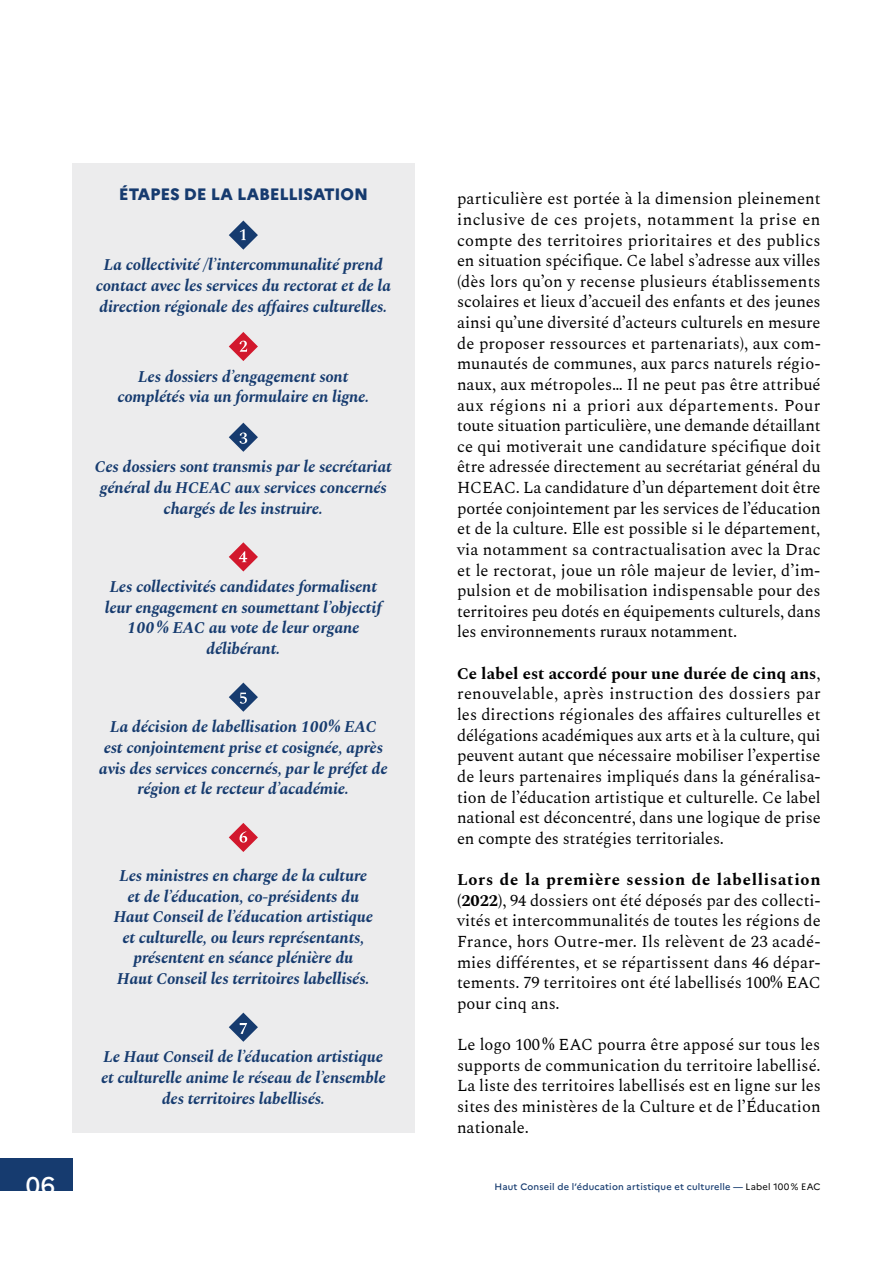
<style>
.page{position:relative;width:893px;height:1263px;background:#fff}
.page>*{position:absolute;margin:0;border:0;box-sizing:border-box;transform-origin:0 0}
.t1{font:500 24px "Marianne";color:#fff}
.t2{font:16.5px/20.7px "Spectral";letter-spacing:-.005em;color:#000;text-align:justify}
.t3{font:italic 700 16.5px/20.7px "Spectral";letter-spacing:-.01em;color:#163b6f;text-align:center}
.t4{font:800 16.5px "Marianne";letter-spacing:-.01em;color:#163b6f}
.t5{font:500 9.3px "Marianne";letter-spacing:.02em;color:#163b6f}
.s1{font-weight:700}
.s2{font-weight:400;color:#000}
</style>
<div class="page">
<div style="left:72px;top:163px;width:342px;height:969px;background:#ececed"></div>
<svg style="left:229px;top:220px;width:29px;height:30px"></svg>
<svg style="left:229px;top:332px;width:29px;height:29px"></svg>
<svg style="left:229px;top:423px;width:29px;height:29px"></svg>
<svg style="left:229px;top:542px;width:29px;height:29px"></svg>
<svg style="left:229px;top:682px;width:29px;height:30px"></svg>
<svg style="left:229px;top:823px;width:29px;height:29px"></svg>
<svg style="left:229px;top:1012px;width:29px;height:30px"></svg>
<div style="left:0;top:1158px;width:72px;height:33px;background:#163b6f"></div>
<p class="t4" style="left:119px;top:184px;width:251px">ÉTAPES DE LA LABELLISATION</p>
<p class="t3" style="left:96px;top:253px;width:297px">La collectivité /l’intercommunalité prend contact avec les services du rectorat et de la direction régionale des affaires culturelles.</p>
<p class="t3" style="left:117px;top:365px;width:253px">Les dossiers d’engagement sont complétés via un formulaire en ligne.</p>
<p class="t3" style="left:95px;top:455px;width:298px">Ces dossiers sont transmis par le secrétariat général du HCEAC aux services concernés chargés de les instruire.</p>
<p class="t3" style="left:105px;top:575px;width:278px">Les collectivités candidates formalisent leur engagement en soumettant l’objectif<br>100 % EAC au vote de leur organe délibérant.</p>
<p class="t3" style="left:99px;top:715px;width:290px">La décision de labellisation 100% EAC est conjointement prise et cosignée, après avis des services concernés, par le préfet de région et le recteur d’académie.</p>
<p class="t3" style="left:114px;top:864px;width:261px">Les ministres en charge de la culture et de l’éducation, co-présidents du Haut Conseil de l’éducation artistique et culturelle, ou leurs représentants, présentent en séance plénière du Haut Conseil les territoires labellisés.</p>
<p class="t3" style="left:101px;top:1045px;width:286px">Le Haut Conseil de l’éducation artistique et culturelle anime le réseau de l’ensemble des territoires labellisés.</p>
<p class="t2" style="left:457px;top:187px;width:365px">particulière est portée à la dimension pleinement inclusive de ces projets, notamment la prise en compte des territoires prioritaires et des publics en situation spécifique. Ce label s’adresse aux villes (dès lors qu’on y recense plusieurs établissements scolaires et lieux d’accueil des enfants et des jeunes ainsi qu’une diversité d’acteurs culturels en mesure de proposer ressources et partenariats), aux com&shy;munautés de communes, aux parcs naturels régio&shy;naux, aux métropoles… Il ne peut pas être attribué aux régions ni a priori aux départements. Pour toute situation particulière, une demande détaillant ce qui motiverait une candidature spécifique doit être adressée directement au secrétariat général du HCEAC. La candidature d’un département doit être portée conjointement par les services de l’éducation et de la culture. Elle est possible si le département, via notamment sa contractualisation avec la Drac et le rectorat, joue un rôle majeur de levier, d’im&shy;pulsion et de mobilisation indispensable pour des territoires peu dotés en équipements culturels, dans les environnements ruraux notamment.</p>
<p class="t2" style="left:457px;top:662px;width:365px"><span class="s1">Ce label est accordé pour une durée de cinq ans</span>, renouvelable, après instruction des dossiers par les directions régionales des affaires culturelles et délégations académiques aux arts et à la culture, qui peuvent autant que nécessaire mobiliser l’expertise de leurs partenaires impliqués dans la généralisa&shy;tion de l’éducation artistique et culturelle. Ce label national est déconcentré, dans une logique de prise en compte des stratégies territoriales.</p>
<p class="t2" style="left:457px;top:868px;width:365px"><span class="s1">Lors de la première session de labellisation (2022)</span>, 94 dossiers ont été déposés par des collecti&shy;vités et intercommunalités de toutes les régions de France, hors Outre-mer. Ils relèvent de 23 acadé&shy;mies différentes, et se répartissent dans 46 dépar&shy;tements. 79 territoires ont été labellisés 100% EAC pour cinq ans.</p>
<p class="t2" style="left:457px;top:1033px;width:365px">Le logo 100 % EAC pourra être apposé sur tous les supports de communication du territoire labellisé.<br>La liste des territoires labellisés est en ligne sur les sites des ministères de la Culture et de l’Éducation nationale.</p>
<h1 class="t1" style="left:26px;top:1170px;width:31px">06</h1>
<p class="t5" style="left:494px;top:1181px;width:328px">Haut Conseil de l’éducation artistique et culturelle — <span class="s2">Label 100 % EAC</span></p>
</div>
